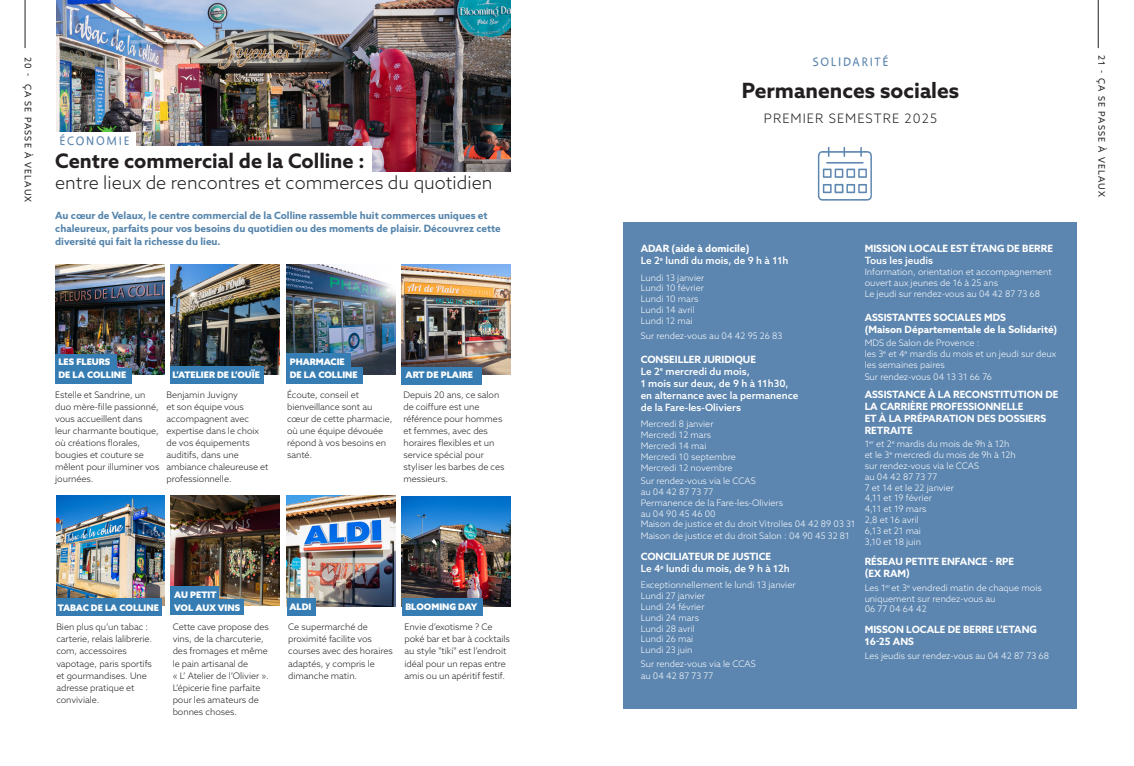
<style>
.page{position:relative;width:1134px;height:766px;background:#fff}
.page>*{position:absolute;margin:0;border:0;box-sizing:border-box;transform-origin:0 0}
.t1{font:700 21px "Azo Sans";color:#231f20}
.t2{font:700 20px "Azo Sans";color:#231f20}
.t3{font:300 18px "Azo Sans";color:#231f20}
.t4{font:14px "Duper";letter-spacing:.125em;color:#5c86b0}
.t5{font:300 13px "Azo Sans";letter-spacing:.08em;color:#231f20}
.t6{font:700 10px/12px "Azo Sans";color:#fff}
.t7{font:700 10px/13px "Azo Sans";color:#5685ac}
.t8{font:500 10px/12px "Azo Sans";color:#fff}
.t9{font:300 9px/12px "Azo Sans";letter-spacing:-.005em;color:#231f20}
.t10{font:300 9px/10.8px "Azo Sans";color:#fff}
.t11{font:900 9px/13px "Azo Sans";color:#fff}
.t12{font:9px "Azo Sans";letter-spacing:.12em;color:#231f20}
</style>
<div class="page">
<hr style="left:25px;top:0;width:1px;height:48px;background:#231f20">
<hr style="left:1098px;top:0;width:1px;height:48px;background:#231f20">
<div style="left:624px;top:222px;width:453px;height:486px;background:#5c86b0"></div>
<svg style="left:818px;top:146px;width:54px;height:55px"></svg>
<img style="left:55px;top:265px;width:109px;height:110px">
<img style="left:56px;top:495px;width:108px;height:110px">
<img style="left:286px;top:265px;width:109px;height:110px">
<img style="left:287px;top:495px;width:108px;height:111px">
<img style="left:170px;top:265px;width:109px;height:110px">
<img style="left:171px;top:495px;width:109px;height:109px">
<img style="left:401px;top:265px;width:109px;height:110px">
<img style="left:402px;top:497px;width:109px;height:109px">
<div style="left:55px;top:354px;width:61px;height:15px;background:#367db4"></div>
<div style="left:286px;top:353px;width:65px;height:16px;background:#367db4"></div>
<div style="left:286px;top:367px;width:77px;height:16px;background:#367db4"></div>
<div style="left:170px;top:365px;width:94px;height:18px;background:#367db4"></div>
<div style="left:401px;top:366px;width:81px;height:18px;background:#367db4"></div>
<div style="left:55px;top:368px;width:77px;height:15px;background:#367db4"></div>
<div style="left:171px;top:586px;width:48px;height:16px;background:#367db4"></div>
<div style="left:171px;top:599px;width:73px;height:16px;background:#367db4"></div>
<div style="left:402px;top:598px;width:81px;height:18px;background:#367db4"></div>
<div style="left:287px;top:598px;width:28px;height:18px;background:#367db4"></div>
<div style="left:56px;top:598px;width:106px;height:18px;background:#367db4"></div>
<img style="left:56px;top:0;width:455px;height:171px">
<div style="left:55px;top:132px;width:81px;height:16px;background:#fff"></div>
<div style="left:55px;top:147px;width:316px;height:26px;background:#fff"></div>
<p class="t4" style="left:813px;top:54px;width:77px">SOLIDARITÉ</p>
<p class="t12" style="left:34px;top:57px;width:147px;rotate:90deg">20 - ÇA SE PASSE À VELAUX</p>
<p class="t12" style="left:1107px;top:55px;width:143px;rotate:90deg">21 - ÇA SE PASSE À VELAUX</p>
<p class="t1" style="left:742px;top:77px;width:219px">Permanences sociales</p>
<p class="t5" style="left:764px;top:110px;width:175px">PREMIER SEMESTRE 2025</p>
<p class="t4" style="left:60px;top:133px;width:71px">ÉCONOMIE</p>
<p class="t2" style="left:55px;top:147px;width:311px">Centre commercial de la Colline :</p>
<p class="t3" style="left:55px;top:171px;width:439px">entre lieux de rencontres et commerces du quotidien</p>
<p class="t7" style="left:55px;top:209px;width:447px">Au cœur de Velaux, le centre commercial de la Colline rassemble huit commerces uniques et chaleureux, parfaits pour vos besoins du quotidien ou des moments de plaisir. Découvrez cette diversité qui fait la richesse du lieu.</p>
<p class="t11" style="left:58px;top:355px;width:69px">LES FLEURS<br>DE LA COLLINE</p>
<p class="t11" style="left:173px;top:367px;width:89px">L’ATELIER DE L’OUÏE</p>
<p class="t11" style="left:290px;top:355px;width:69px">PHARMACIE<br>DE LA COLLINE</p>
<p class="t11" style="left:405px;top:368px;width:69px">ART DE PLAIRE</p>
<p class="t9" style="left:55px;top:388px;width:106px">Estelle et Sandrine, un duo mère-fille passionné, vous accueillent dans leur charmante boutique, où créations florales, bougies et couture se mêlent pour illuminer vos journées.</p>
<p class="t9" style="left:167px;top:388px;width:104px">Benjamin Juvigny<br>et son équipe vous accompagnent avec expertise dans le choix de vos équipements auditifs, dans une ambiance chaleureuse et professionnelle.</p>
<p class="t9" style="left:287px;top:388px;width:107px">Écoute, conseil et bienveillance sont au cœur de cette pharmacie, où une équipe dévouée répond à vos besoins en santé.</p>
<p class="t9" style="left:403px;top:388px;width:103px">Depuis 20 ans, ce salon de coiffure est une référence pour hommes et femmes, avec des horaires flexibles et un service spécial pour styliser les barbes de ces messieurs.</p>
<p class="t11" style="left:58px;top:600px;width:103px">TABAC DE LA COLLINE</p>
<p class="t11" style="left:174px;top:588px;width:67px">AU PETIT<br>VOL AUX VINS</p>
<p class="t11" style="left:289px;top:599px;width:24px">ALDI</p>
<p class="t11" style="left:405px;top:599px;width:74px">BLOOMING DAY</p>
<p class="t9" style="left:56px;top:621px;width:97px">Bien plus qu’un tabac : carterie, relais lalibrerie. com, accessoires vapotage, paris sportifs et gourmandises. Une adresse pratique et conviviale.</p>
<p class="t9" style="left:173px;top:621px;width:98px">Cette cave propose des vins, de la charcuterie, des fromages et même le pain artisanal de<br>« L’ Atelier de l’Olivier ».<br>L’épicerie fine parfaite pour les amateurs de bonnes choses.</p>
<p class="t9" style="left:288px;top:621px;width:106px">Ce supermarché de proximité facilite vos courses avec des horaires adaptés, y compris le dimanche matin.</p>
<p class="t9" style="left:405px;top:621px;width:107px">Envie d’exotisme ? Ce poké bar et bar à cocktails au style "tiki" est l’endroit idéal pour un repas entre amis ou un apéritif festif.</p>
<p class="t6" style="left:641px;top:242px;width:110px">ADAR (aide à domicile)</p>
<p class="t8" style="left:641px;top:254px;width:149px">Le 2<sup>e</sup> lundi du mois, de 9 h à 11h</p>
<p class="t10" style="left:641px;top:272px;width:65px">Lundi 13 janvier</p>
<p class="t10" style="left:641px;top:283px;width:65px">Lundi 10 février</p>
<p class="t10" style="left:641px;top:293px;width:59px">Lundi 10 mars</p>
<p class="t10" style="left:641px;top:304px;width:56px">Lundi 14 avril</p>
<p class="t10" style="left:641px;top:315px;width:53px">Lundi 12 mai</p>
<p class="t10" style="left:641px;top:330px;width:143px">Sur rendez-vous au 04 42 95 26 83</p>
<p class="t6" style="left:641px;top:353px;width:117px">CONSEILLER JURIDIQUE</p>
<p class="t8" style="left:641px;top:365px;width:159px">Le 2<sup>e</sup> mercredi du mois,<br>1 mois sur deux, de 9 h à 11h30, en alternance avec la permanence de la Fare-les-Oliviers</p>
<p class="t10" style="left:641px;top:418px;width:74px">Mercredi 8 janvier</p>
<p class="t10" style="left:641px;top:429px;width:72px">Mercredi 12 mars</p>
<p class="t10" style="left:641px;top:440px;width:67px">Mercredi 14 mai</p>
<p class="t10" style="left:641px;top:451px;width:97px">Mercredi 10 septembre</p>
<p class="t10" style="left:641px;top:461px;width:93px">Mercredi 12 novembre</p>
<p class="t10" style="left:641px;top:475px;width:117px">Sur rendez-vous via le CCAS au 04 42 87 73 77</p>
<p class="t10" style="left:641px;top:497px;width:144px">Permanence de la Fare-les-Oliviers au 04 90 45 46 00</p>
<p class="t10" style="left:641px;top:518px;width:216px">Maison de justice et du droit Vitrolles 04 42 89 03 31</p>
<p class="t10" style="left:641px;top:530px;width:210px">Maison de justice et du droit Salon : 04 90 45 32 81</p>
<p class="t6" style="left:641px;top:550px;width:132px">CONCILIATEUR DE JUSTICE</p>
<p class="t8" style="left:641px;top:562px;width:151px">Le 4<sup>e</sup> lundi du mois, de 9 h à 12h</p>
<p class="t10" style="left:641px;top:579px;width:156px">Exceptionnellement le lundi 13 janvier</p>
<p class="t10" style="left:641px;top:590px;width:66px">Lundi 27 janvier</p>
<p class="t10" style="left:641px;top:601px;width:65px">Lundi 24 février</p>
<p class="t10" style="left:641px;top:612px;width:60px">Lundi 24 mars</p>
<p class="t10" style="left:641px;top:622px;width:56px">Lundi 28 avril</p>
<p class="t10" style="left:641px;top:633px;width:54px">Lundi 26 mai</p>
<p class="t10" style="left:641px;top:644px;width:53px">Lundi 23 juin</p>
<p class="t10" style="left:641px;top:657px;width:117px;line-height:12px">Sur rendez-vous via le CCAS au 04 42 87 73 77</p>
<p class="t6" style="left:865px;top:242px;width:190px">MISSION LOCALE EST ÉTANG DE BERRE</p>
<p class="t8" style="left:865px;top:254px;width:70px">Tous les jeudis</p>
<p class="t10" style="left:865px;top:266px;width:189px">Information, orientation et accompagnement ouvert aux jeunes de 16 à 25 ans</p>
<p class="t10" style="left:865px;top:288px;width:177px">Le jeudi sur rendez-vous au 04 42 87 73 68</p>
<p class="t6" style="left:865px;top:311px;width:143px">ASSISTANTES SOCIALES MDS</p>
<p class="t6" style="left:865px;top:323px;width:194px">(Maison Départementale de la Solidarité)</p>
<p class="t10" style="left:865px;top:337px;width:193px">MDS de Salon de Provence :<br>les 3<sup>e</sup> et 4<sup>e</sup> mardis du mois et un jeudi sur deux les semaines paires</p>
<p class="t10" style="left:865px;top:371px;width:129px">Sur rendez-vous 04 13 31 66 76</p>
<p class="t6" style="left:865px;top:388px;width:195px">ASSISTANCE À LA RECONSTITUTION DE<br>LA CARRIÈRE PROFESSIONNELLE<br>ET À LA PRÉPARATION DES DOSSIERS<br>RETRAITE</p>
<p class="t10" style="left:865px;top:438px;width:153px">1<sup>er</sup> et 2<sup>e</sup> mardis du mois de 9h à 12h et le 3<sup>e</sup> mercredi du mois de 9h à 12h</p>
<p class="t10" style="left:865px;top:460px;width:116px">sur rendez-vous via le CCAS au 04 42 87 73 77</p>
<p class="t10" style="left:865px;top:481px;width:91px">7 et 14 et le 22 janvier</p>
<p class="t10" style="left:865px;top:492px;width:69px">4,11 et 19 février</p>
<p class="t10" style="left:865px;top:503px;width:63px">4,11 et 19 mars</p>
<p class="t10" style="left:865px;top:514px;width:56px">2,8 et 16 avril</p>
<p class="t10" style="left:865px;top:525px;width:58px">6,13 et 21 mai</p>
<p class="t10" style="left:865px;top:535px;width:58px">3,10 et 18 juin</p>
<p class="t6" style="left:865px;top:555px;width:151px">RÉSEAU PETITE ENFANCE - RPE (EX RAM)</p>
<p class="t10" style="left:865px;top:582px;width:179px">Les 1<sup>er</sup> et 3<sup>e</sup> vendredi matin de chaque mois uniquement sur rendez-vous au<br>06 77 04 64 42</p>
<p class="t6" style="left:865px;top:623px;width:174px">MISSON LOCALE DE BERRE L’ETANG<br>16-25 ANS</p>
<p class="t10" style="left:865px;top:649px;width:186px">Les jeudis sur rendez-vous au 04 42 87 73 68</p>
</div>
